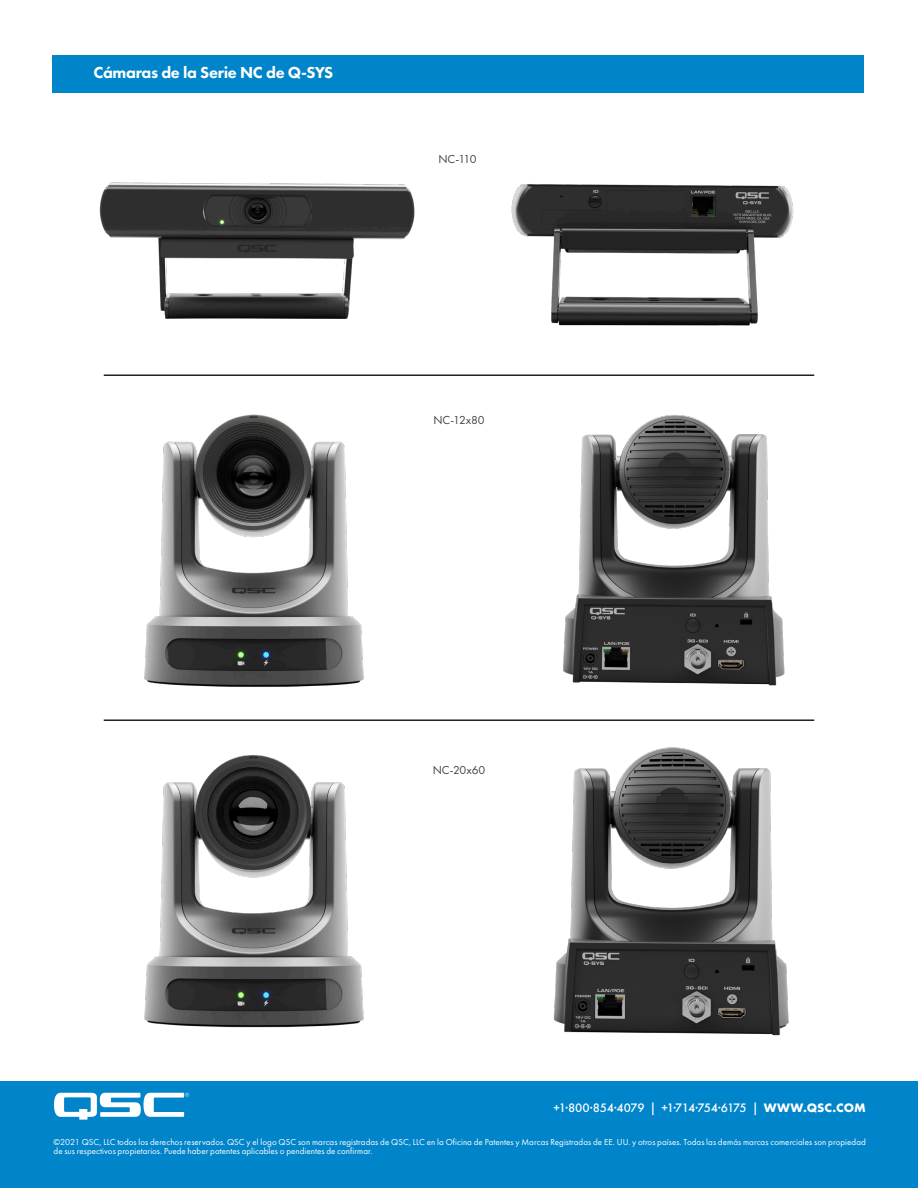
<style>
.page{position:relative;width:918px;height:1188px;background:#fff}
.page>*{position:absolute;margin:0;border:0;box-sizing:border-box;transform-origin:0 0}
.Bullet_Title{font:800 16.5px "Futura PT";letter-spacing:-.02em;color:#fff}
.t1{font:500 12.75px "Futura PT";letter-spacing:-.03em;color:#fff}
.t2{font:12px "Futura PT";letter-spacing:-.005em;color:#414042}
.t3{font:9px/9px "Futura PT";letter-spacing:.005em;color:#fff}
.s1{font-weight:700}
</style>
<div class="page">
<div style="left:53px;top:55px;width:811px;height:38px;background:#0084ca"></div>
<div style="left:0;top:1081px;width:918px;height:107px;background:#0084ca"></div>
<svg style="left:54px;top:1093px;width:135px;height:27px"></svg>
<img style="left:144px;top:755px;width:220px;height:273px">
<img style="left:144px;top:414px;width:220px;height:273px">
<img style="left:563px;top:415px;width:222px;height:271px">
<img style="left:553px;top:747px;width:236px;height:289px">
<img style="left:99px;top:182px;width:316px;height:137px">
<img style="left:511px;top:184px;width:283px;height:142px">
<hr style="left:104px;top:374px;width:710px;height:2px;background:#231f20">
<hr style="left:104px;top:719px;width:710px;height:2px;background:#231f20">
<p class="Bullet_Title" style="left:93px;top:63px;width:241px">Cámaras de la Serie NC de Q-SYS</p>
<p class="t2" style="left:438px;top:151px;width:40px">NC-110</p>
<p class="t2" style="left:433px;top:412px;width:53px">NC-12x80</p>
<p class="t2" style="left:433px;top:763px;width:54px">NC-20x60</p>
<p class="t1" style="left:554px;top:1100px;width:314px">+1·800·854·4079 | +1·714·754·6175 | <span class="s1">WWW.QSC.COM</span></p>
<p class="t3" style="left:54px;top:1138px;width:814px">©2021 QSC, LLC todos los derechos reservados. QSC y el logo QSC son marcas registradas de QSC, LLC en la Oficina de Patentes y Marcas Registradas de EE. UU. y otros países. Todas las demás marcas comerciales son propiedad de sus respectivos propietarios. Puede haber patentes aplicables o pendientes de confirmar.</p>
</div>
